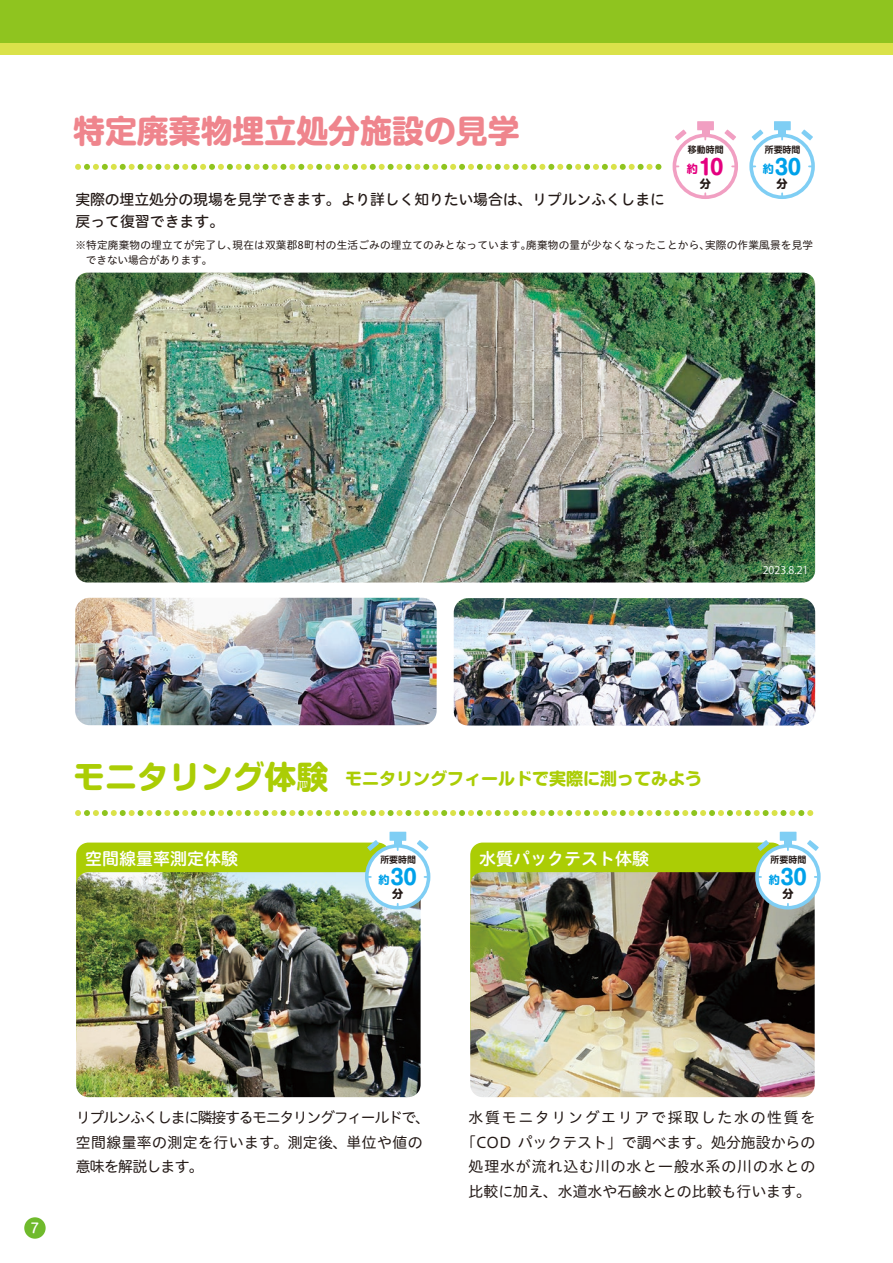
<style>
.page{position:relative;width:893px;height:1263px;background:#fff}
.page>*{position:absolute;margin:0;border:0;box-sizing:border-box;transform-origin:0 0}
.t1{font:700 31.95px "Shin M Go Pr 6";color:#ef858d}
.t2{font:700 20.7px "Shin M Go Pr 6";color:#00a1e9}
.t3{font:700 20.7px "Shin M Go Pr 6";color:#e4007f}
.t4{font:700 16.95px "Shin M Go Pr 6";color:#abcd05}
.t5{font:16.95px "Hiragino UD Sans R Std W6";color:#fff}
.t6{font:14.85px/24.5px "Hiragino UD Sans R Std W4";letter-spacing:.06em;color:#231916;text-align:center}
.t7{font:14.85px/24.5px "Hiragino UD Sans R Std W4";letter-spacing:-.05em;color:#231916}
.t8{font:14.85px/21.3px "Hiragino UD Sans R Std W5";letter-spacing:-.01em;color:#231916}
.t9{font:500 13.05px "Shin M Go Pr 6";color:#fff}
.t10{font:700 11.1px "Shin M Go Pr 6";color:#231916}
.t11{font:10.65px/14.9px "Hiragino UD Sans R Std W4";letter-spacing:.02em;color:#231916}
.t12{font:10.65px "Koz Go Pr 6 N";color:#fff}
.t13{font:700 9px "Shin M Go Pr 6 De";color:#231916}
.s1{font-size:11.1px}
.s2{font-size:31.95px}
</style>
<div class="page">
<svg style="left:75px;top:810px;width:738px;height:6px"></svg>
<svg style="left:75px;top:164px;width:586px;height:6px"></svg>
<img style="left:75px;top:273px;width:740px;height:309px">
<img style="left:454px;top:598px;width:361px;height:127px">
<img style="left:75px;top:598px;width:362px;height:127px">
<div style="left:76px;top:842px;width:314px;height:208px;background:#abcd05;border-radius:12px"></div>
<div style="left:470px;top:842px;width:314px;height:208px;background:#abcd05;border-radius:12px"></div>
<img style="left:76px;top:872px;width:345px;height:225px">
<img style="left:470px;top:872px;width:345px;height:225px">
<div style="left:24px;top:1217px;width:22px;height:22px;background:#6fba2c;border-radius:50%"></div>
<div style="left:0;top:0;width:893px;height:55px;background:#dae24a"></div>
<div style="left:0;top:0;width:893px;height:43px;background:#8fc41f"></div>
<div style="left:749px;top:134px;width:66px;height:65px;border:4px solid #7fcef4;border-radius:50%"></div>
<div style="left:779px;top:129px;width:7px;height:6px;background:#7fcef4"></div>
<div style="left:774px;top:121px;width:17px;height:9px;background:#7fcef4"></div>
<svg style="left:752px;top:130px;width:11px;height:10px"></svg>
<svg style="left:801px;top:130px;width:12px;height:10px"></svg>
<div style="left:673px;top:134px;width:65px;height:65px;border:4px solid #f19fc2;border-radius:50%"></div>
<div style="left:702px;top:129px;width:7px;height:6px;background:#f19fc2"></div>
<div style="left:697px;top:121px;width:17px;height:9px;background:#f19fc2"></div>
<svg style="left:675px;top:130px;width:12px;height:10px"></svg>
<svg style="left:724px;top:130px;width:12px;height:10px"></svg>
<div style="left:757px;top:846px;width:62px;height:62px;background:#fff;border-radius:50%"></div>
<div style="left:755px;top:844px;width:66px;height:65px;border:4px solid #7fcef4;border-radius:50%"></div>
<div style="left:784px;top:839px;width:8px;height:7px;background:#7fcef4"></div>
<div style="left:780px;top:832px;width:16px;height:9px;background:#7fcef4"></div>
<svg style="left:757px;top:840px;width:12px;height:11px"></svg>
<svg style="left:807px;top:840px;width:12px;height:11px"></svg>
<div style="left:367px;top:846px;width:62px;height:62px;background:#fff;border-radius:50%"></div>
<div style="left:365px;top:844px;width:65px;height:65px;border:4px solid #7fcef4;border-radius:50%"></div>
<div style="left:394px;top:839px;width:8px;height:7px;background:#7fcef4"></div>
<div style="left:390px;top:832px;width:16px;height:9px;background:#7fcef4"></div>
<svg style="left:367px;top:840px;width:12px;height:11px"></svg>
<svg style="left:417px;top:840px;width:12px;height:11px"></svg>
<h1 class="t1" style="left:73px;top:103px;width:448px">特定廃棄物埋立処分施設の見学</h1>
<p class="t13" style="left:688px;top:142px;width:37px">移動時間</p>
<h2 class="t3" style="left:687px;top:149px;width:38px"><span class="s1">約</span>10</h2>
<p class="t10" style="left:700px;top:174px;width:13px">分</p>
<p class="t13" style="left:765px;top:142px;width:37px">所要時間</p>
<h2 class="t2" style="left:763px;top:149px;width:40px"><span class="s1">約</span>30</h2>
<p class="t10" style="left:776px;top:174px;width:13px">分</p>
<p class="t8" style="left:75px;top:188px;width:591px">実際の埋立処分の現場を見学できます。より詳しく知りたい場合は、リプルンふくしまに戻って復習できます。</p>
<p class="t11" style="left:75px;top:237px;width:739px">※特定廃棄物の埋立てが完了し、現在は双葉郡8町村の生活ごみの埋立てのみとなっています。廃棄物の量が少なくなったことから、実際の作業風景を見学　できない場合があります。</p>
<p class="t12" style="left:763px;top:564px;width:47px">2023.8.21</p>
<p class="t4" style="left:73px;top:764px;width:631px"><span class="s2">モニタリング体験</span> モニタリングフィールドで実際に測ってみよう</p>
<p class="t5" style="left:85px;top:846px;width:155px">空間線量率測定体験</p>
<p class="t5" style="left:479px;top:846px;width:172px">水質パックテスト体験</p>
<p class="t13" style="left:380px;top:852px;width:37px">所要時間</p>
<h2 class="t2" style="left:378px;top:860px;width:40px"><span class="s1">約</span>30</h2>
<p class="t10" style="left:392px;top:885px;width:13px">分</p>
<p class="t13" style="left:770px;top:852px;width:37px">所要時間</p>
<h2 class="t2" style="left:769px;top:860px;width:40px"><span class="s1">約</span>30</h2>
<p class="t10" style="left:782px;top:885px;width:13px">分</p>
<p class="t9" style="left:31px;top:1217px;width:10px">7</p>
<p class="t7" style="left:76px;top:1104px;width:356px">リプルンふくしまに隣接するモニタリングフィールドで、空間線量率の測定を行います。測定後、単位や値の意味を解説します。</p>
<p class="t6" style="left:461px;top:1104px;width:356px">水質モニタリングエリアで採取した水の性質を「COD パックテスト」で調べます。処分施設からの処理水が流れ込む川の水と一般水系の川の水との比較に加え、水道水や石鹸水との比較も行います。</p>
</div>
